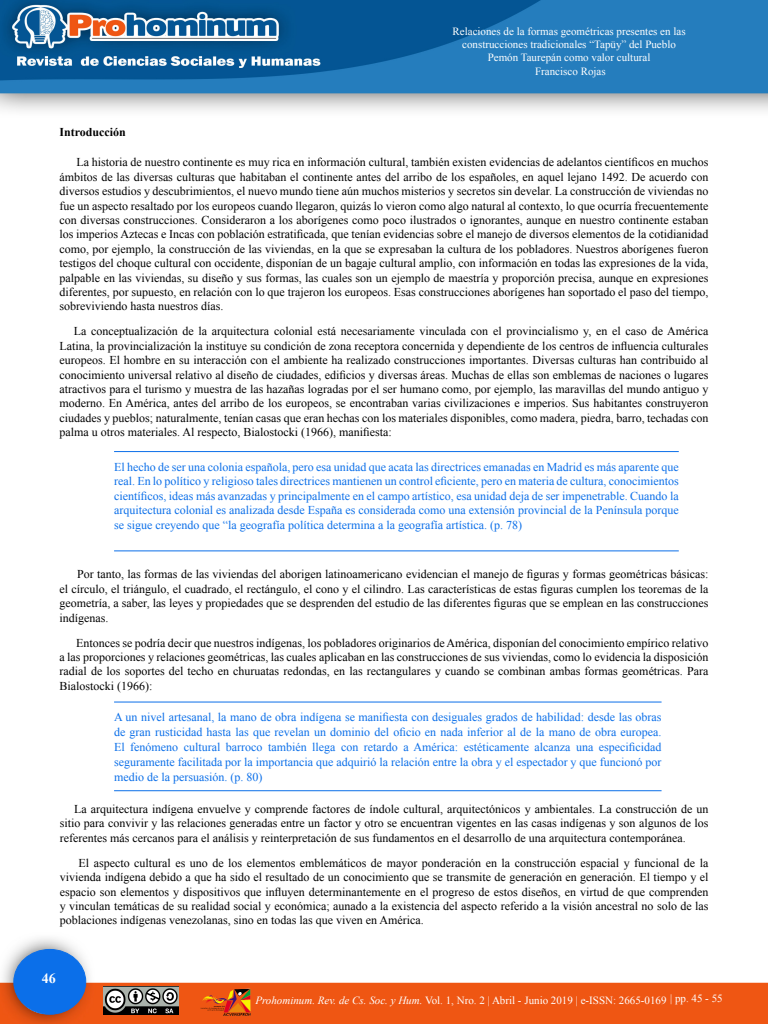
<style>
.page{position:relative;width:768px;height:1024px;background:#fff}
.page>*{position:absolute;margin:0;border:0;box-sizing:border-box;transform-origin:0 0}
.t1{font:700 14px "Times New Roman";color:#fff}
.t2{font:12px/14.4px "Times New Roman";color:#000;text-align:justify}
.t3{font:12px/14.4px "Times New Roman";color:#0b6fe9;text-align:justify}
.t4{font:700 12px "Times New Roman";color:#000}
.t5{font:11px "Times New Roman";color:#fff}
.s1{font-style:italic}
</style>
<div class="page">
<img style="left:0;top:0;width:768px;height:111px">
<img style="left:0;top:938px;width:768px;height:86px">
<div style="left:14px;top:949px;width:72px;height:65px;background:#0b6fe9;border-radius:50%"></div>
<div style="left:13px;top:949px;width:73px;height:66px;border:1px solid #0b6fe9;border-radius:50%"></div>
<img style="left:103px;top:987px;width:75px;height:27px">
<img style="left:200px;top:987px;width:50px;height:30px">
<hr style="left:114px;top:451px;width:565px;height:1px;background:#0b6fe9">
<hr style="left:114px;top:550px;width:565px;height:1px;background:#0b6fe9">
<hr style="left:114px;top:702px;width:548px;height:1px;background:#0b6fe9">
<hr style="left:114px;top:790px;width:548px;height:1px;background:#0b6fe9">
<p class="t5" style="left:453px;top:24px;width:235px">Relaciones de la formas geométricas presentes en las</p>
<p class="t5" style="left:462px;top:37px;width:215px">construcciones tradicionales “Tapüy” del Pueblo</p>
<p class="t5" style="left:488px;top:50px;width:164px">Pemón Taurepán como valor cultural</p>
<p class="t5" style="left:535px;top:64px;width:72px">Francisco Rojas</p>
<p class="t4" style="left:60px;top:124px;width:68px">Introducción</p>
<p class="t2" style="left:60px;top:155px;width:650px;text-indent:17px">La historia de nuestro continente es muy rica en información cultural, también existen evidencias de adelantos científicos en muchos ámbitos de las diversas culturas que habitaban el continente antes del arribo de los españoles, en aquel lejano 1492. De acuerdo con diversos estudios y descubrimientos, el nuevo mundo tiene aún muchos misterios y secretos sin develar. La construcción de viviendas no fue un aspecto resaltado por los europeos cuando llegaron, quizás lo vieron como algo natural al contexto, lo que ocurría frecuentemente con diversas construcciones. Consideraron a los aborígenes como poco ilustrados o ignorantes, aunque en nuestro continente estaban los imperios Aztecas e Incas con población estratificada, que tenían evidencias sobre el manejo de diversos elementos de la cotidianidad como, por ejemplo, la construcción de las viviendas, en la que se expresaban la cultura de los pobladores. Nuestros aborígenes fueron testigos del choque cultural con occidente, disponían de un bagaje cultural amplio, con información en todas las expresiones de la vida, palpable en las viviendas, su diseño y sus formas, las cuales son un ejemplo de maestría y proporción precisa, aunque en expresiones diferentes, por supuesto, en relación con lo que trajeron los europeos. Esas construcciones aborígenes han soportado el paso del tiempo, sobreviviendo hasta nuestros días.</p>
<p class="t2" style="left:60px;top:324px;width:650px;text-indent:14px">La conceptualización de la arquitectura colonial está necesariamente vinculada con el provincialismo y, en el caso de América Latina, la provincialización la instituye su condición de zona receptora concernida y dependiente de los centros de influencia culturales europeos. El hombre en su interacción con el ambiente ha realizado construcciones importantes. Diversas culturas han contribuido al conocimiento universal relativo al diseño de ciudades, edificios y diversas áreas. Muchas de ellas son emblemas de naciones o lugares atractivos para el turismo y muestra de las hazañas logradas por el ser humano como, por ejemplo, las maravillas del mundo antiguo y moderno. En América, antes del arribo de los europeos, se encontraban varias civilizaciones e imperios. Sus habitantes construyeron ciudades y pueblos; naturalmente, tenían casas que eran hechas con los materiales disponibles, como madera, piedra, barro, techadas con palma u otros materiales. Al respecto, Bialostocki (1966), manifiesta:</p>
<p class="t3" style="left:114px;top:460px;width:566px">El hecho de ser una colonia española, pero esa unidad que acata las directrices emanadas en Madrid es más aparente que real. En lo político y religioso tales directrices mantienen un control eficiente, pero en materia de cultura, conocimientos científicos, ideas más avanzadas y principalmente en el campo artístico, esa unidad deja de ser impenetrable. Cuando la arquitectura colonial es analizada desde España es considerada como una extensión provincial de la Península porque se sigue creyendo que “la geografía política determina a la geografía artística. (p. 78)</p>
<p class="t2" style="left:60px;top:567px;width:650px;text-indent:18px">Por tanto, las formas de las viviendas del aborigen latinoamericano evidencian el manejo de figuras y formas geométricas básicas: el círculo, el triángulo, el cuadrado, el rectángulo, el cono y el cilindro. Las características de estas figuras cumplen los teoremas de la geometría, a saber, las leyes y propiedades que se desprenden del estudio de las diferentes figuras que se emplean en las construcciones indígenas.</p>
<p class="t2" style="left:60px;top:635px;width:650px;text-indent:17px">Entonces se podría decir que nuestros indígenas, los pobladores originarios de América, disponían del conocimiento empírico relativo a las proporciones y relaciones geométricas, las cuales aplicaban en las construcciones de sus viviendas, como lo evidencia la disposición radial de los soportes del techo en churuatas redondas, en las rectangulares y cuando se combinan ambas formas geométricas. Para Bialostocki (1966):</p>
<p class="t3" style="left:114px;top:709px;width:549px;line-height:15px">A un nivel artesanal, la mano de obra indígena se manifiesta con desiguales grados de habilidad: desde las obras de gran rusticidad hasta las que revelan un dominio del oficio en nada inferior al de la mano de obra europea.<br>El fenómeno cultural barroco también llega con retardo a América: estéticamente alcanza una especificidad seguramente facilitada por la importancia que adquirió la relación entre la obra y el espectador y que funcionó por medio de la persuasión. (p. 80)</p>
<p class="t2" style="left:60px;top:802px;width:650px;text-indent:14px">La arquitectura indígena envuelve y comprende factores de índole cultural, arquitectónicos y ambientales. La construcción de un sitio para convivir y las relaciones generadas entre un factor y otro se encuentran vigentes en las casas indígenas y son algunos de los referentes más cercanos para el análisis y reinterpretación de sus fundamentos en el desarrollo de una arquitectura contemporánea.</p>
<p class="t2" style="left:60px;top:855px;width:650px;text-indent:19px">El aspecto cultural es uno de los elementos emblemáticos de mayor ponderación en la construcción espacial y funcional de la vivienda indígena debido a que ha sido el resultado de un conocimiento que se transmite de generación en generación. El tiempo y el espacio son elementos y dispositivos que influyen determinantemente en el progreso de estos diseños, en virtud de que comprenden y vinculan temáticas de su realidad social y económica; aunado a la existencia del aspecto referido a la visión ancestral no solo de las poblaciones indígenas venezolanas, sino en todas las que viven en América.</p>
<p class="t1" style="left:42px;top:969px;width:15px">46</p>
<p class="t5" style="left:670px;top:991px;width:54px">| pp. 45 - 55</p>
<p class="t5" style="left:255px;top:993px;width:413px"><span class="s1">Prohominum. Rev. de Cs. Soc. y Hum.</span> Vol. 1, Nro. 2 | Abril - Junio 2019 | e-ISSN: 2665-0169</p>
</div>
